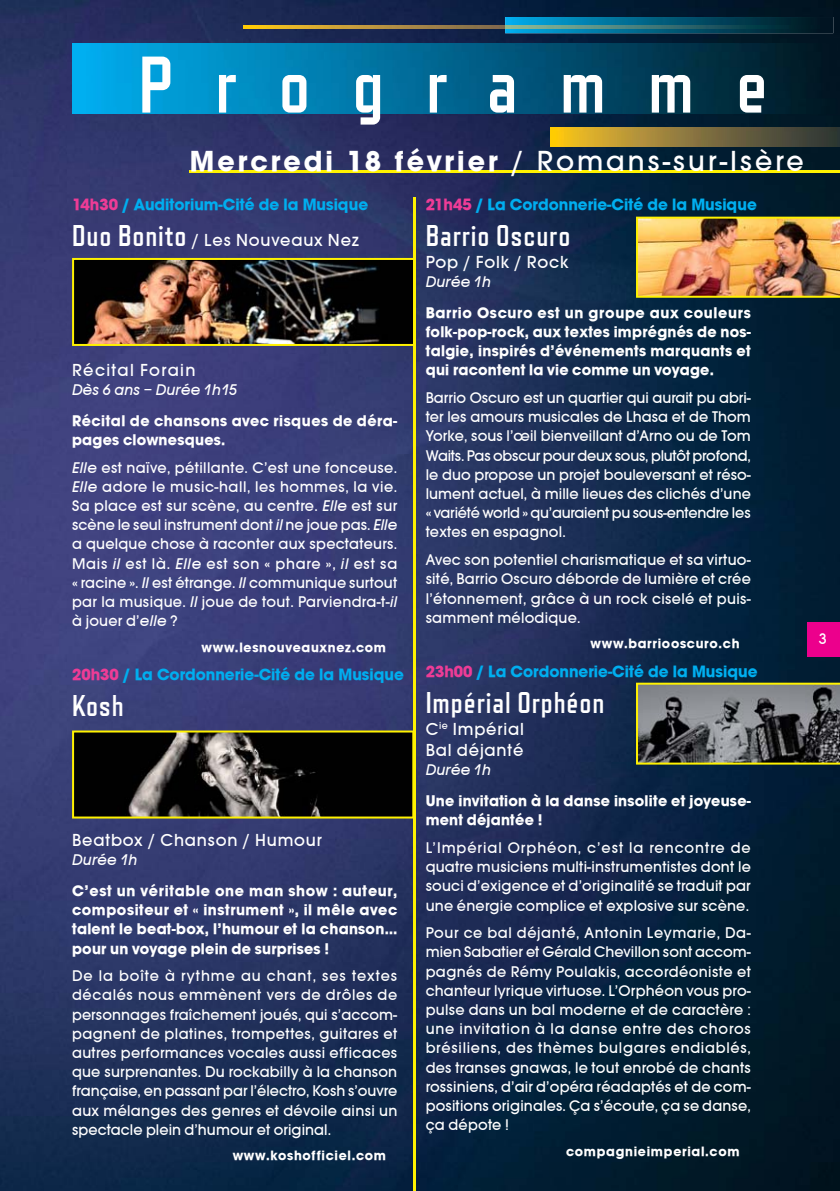
<style>
.page{position:relative;width:840px;height:1191px;background:#fff}
.page>*{position:absolute;margin:0;border:0;box-sizing:border-box;transform-origin:0 0}
.t1{font:700 80px "Refrigerator Deluxe";letter-spacing:.52em;color:#fff}
.t2{font:30px "Avant Garde Md ITCTT Bold";letter-spacing:.1em;color:#fff}
.t3{font:700 30px "Refrigerator Deluxe";letter-spacing:.03em;color:#fff}
.t4{font:18px/21.6px "Avant Garde Md ITCTT";letter-spacing:.045em;color:#fff}
.t5{font:18px "Avant Garde Md ITCTT";letter-spacing:.075em;color:#fff}
.t6{font:17px "Avant Garde Md ITCTT Bold";color:#00aeef}
.t7{font:16px/19.2px "Avant Garde Md ITCTT";letter-spacing:.015em;color:#fff;text-align:justify}
.t8{font:16px/19.2px "Avant Garde Md ITCTT Bold";letter-spacing:.015em;color:#fff}
.t9{font:16px "Avant Garde Md ITCTT Oblique";letter-spacing:.015em;color:#fff}
.t10{font:14px "Avant Garde Md ITCTT Bold";letter-spacing:.05em;color:#fff}
.s1{font-family:"Avant Garde Md ITCTT"}
.s2{color:#ee3c96}
.s3{font-family:"Refrigerator Deluxe";font-weight:700;font-size:30px}
.s4{font-family:"Avant Garde Md ITCTT Oblique"}
</style>
<div class="page">
<img style="left:0;top:0;width:839px;height:1191px">
<svg style="left:72px;top:730px;width:341px;height:88px"></svg>
<img style="left:72px;top:258px;width:341px;height:88px">
<img style="left:635px;top:217px;width:204px;height:81px">
<svg style="left:635px;top:682px;width:204px;height:82px"></svg>
<img style="left:72px;top:44px;width:767px;height:69px">
<img style="left:505px;top:17px;width:327px;height:16px">
<img style="left:243px;top:26px;width:576px;height:3px">
<img style="left:550px;top:127px;width:289px;height:20px">
<hr style="left:413px;top:197px;width:2px;height:994px;background:#fff200">
<div style="left:807px;top:622px;width:32px;height:35px;background:#ec008c"></div>
<hr style="left:190px;top:171px;width:649px;height:2px;background:#fff200">
<h1 class="t1" style="left:138px;top:56px;width:630px">Programme</h1>
<h2 class="t2" style="left:190px;top:143px;width:615px">Mercredi 18 février <span class="s1">/ Romans-sur-Isère</span></h2>
<p class="t6" style="left:72px;top:194px;width:297px"><span class="s2">14h30</span> / Auditorium-Cité de la Musique</p>
<p class="t4" style="left:72px;top:229px;width:288px"><span class="s3">Duo Bonito</span> / Les Nouveaux Nez</p>
<p class="t6" style="left:425px;top:194px;width:332px"><span class="s2">21h45</span> / La Cordonnerie-Cité de la Musique</p>
<h2 class="t3" style="left:425px;top:225px;width:146px">Barrio Oscuro</h2>
<p class="t4" style="left:425px;top:251px;width:144px">Pop / Folk / Rock</p>
<p class="t9" style="left:425px;top:272px;width:67px">Durée 1h</p>
<p class="t8" style="left:425px;top:302px;width:326px;text-align:justify">Barrio Oscuro est un groupe aux couleurs folk-pop-rock, aux textes imprégnés de nos&shy;talgie, inspirés d’événements marquants et qui racontent la vie comme un voyage.</p>
<p class="t7" style="left:425px;top:388px;width:326px">Barrio Oscuro est un quartier qui aurait pu abri&shy;ter les amours musicales de Lhasa et de Thom Yorke, sous l’œil bienveillant d’Arno ou de Tom Waits. Pas obscur pour deux sous, plutôt profond, le duo propose un projet bouleversant et réso&shy;lument actuel, à mille lieues des clichés d’une « variété world » qu’auraient pu sous-entendre les textes en espagnol.</p>
<p class="t7" style="left:425px;top:550px;width:326px">Avec son potentiel charismatique et sa virtuo&shy;sité, Barrio Oscuro déborde de lumière et crée l’étonnement, grâce à un rock ciselé et puis&shy;samment mélodique.</p>
<p class="t10" style="left:590px;top:635px;width:150px">www.barriooscuro.ch</p>
<p class="t6" style="left:425px;top:661px;width:333px"><span class="s2">23h00</span> / La Cordonnerie-Cité de la Musique</p>
<h2 class="t3" style="left:425px;top:691px;width:180px">Impérial Orphéon</h2>
<p class="t4" style="left:425px;top:718px;width:100px">C<sup>ie</sup> Impérial<br>Bal déjanté</p>
<p class="t9" style="left:425px;top:761px;width:67px">Durée 1h</p>
<p class="t8" style="left:425px;top:791px;width:326px">Une invitation à la danse insolite et joyeuse&shy;ment déjantée !</p>
<p class="t7" style="left:425px;top:838px;width:326px">L’Impérial Orphéon, c’est la rencontre de quatre musiciens multi-instrumentistes dont le souci d’exigence et d’originalité se traduit par une énergie complice et explosive sur scène.</p>
<p class="t7" style="left:425px;top:923px;width:326px">Pour ce bal déjanté, Antonin Leymarie, Da&shy;mien Sabatier et Gérald Chevillon sont accom&shy;pagnés de Rémy Poulakis, accordéoniste et chanteur lyrique virtuose. L’Orphéon vous pro&shy;pulse dans un bal moderne et de caractère : une invitation à la danse entre des choros brésiliens, des thèmes bulgares endiablés, des transes gnawas, le tout enrobé de chants rossiniens, d’air d’opéra réadaptés et de com&shy;positions originales. Ça s’écoute, ça se danse, ça dépote !</p>
<p class="t10" style="left:565px;top:1142px;width:175px">compagnieimperial.com</p>
<p class="t5" style="left:72px;top:359px;width:125px">Récital Forain</p>
<p class="t9" style="left:72px;top:380px;width:166px">Dès 6 ans – Durée 1h15</p>
<p class="t8" style="left:72px;top:410px;width:326px">Récital de chansons avec risques de déra&shy;pages clownesques.</p>
<p class="t7" style="left:72px;top:458px;width:326px"><span class="s4">Elle</span> est naïve, pétillante. C’est une fonceuse.<br><span class="s4">Elle</span> adore le music-hall, les hommes, la vie.<br>Sa place est sur scène, au centre. <span class="s4">Elle</span> est sur scène le seul instrument dont <span class="s4">il</span> ne joue pas. <span class="s4">Elle </span>a quelque chose à raconter aux spectateurs.<br>Mais <span class="s4">il</span> est là. <span class="s4">Elle</span> est son « phare », <span class="s4">il</span> est sa « racine ». <span class="s4">Il</span> est étrange. <span class="s4">Il</span> communique surtout par la musique. <span class="s4">Il</span> joue de tout. Parviendra-t-<span class="s4">il </span>à jouer d’<span class="s4">elle</span> ?</p>
<p class="t10" style="left:201px;top:638px;width:186px">www.lesnouveauxnez.com</p>
<p class="t6" style="left:72px;top:664px;width:333px"><span class="s2">20h30</span> / La Cordonnerie-Cité de la Musique</p>
<h2 class="t3" style="left:72px;top:695px;width:53px">Kosh</h2>
<p class="t4" style="left:72px;top:829px;width:251px">Beatbox / Chanson / Humour</p>
<p class="t9" style="left:72px;top:850px;width:67px">Durée 1h</p>
<p class="t8" style="left:72px;top:880px;width:326px;text-align:justify">C’est un véritable one man show : auteur, compositeur et « instrument », il mêle avec talent le beat-box, l’humour et la chanson… pour un voyage plein de surprises !</p>
<p class="t7" style="left:72px;top:966px;width:326px">De la boîte à rythme au chant, ses textes décalés nous emmènent vers de drôles de personnages fraîchement joués, qui s’accom&shy;pagnent de platines, trompettes, guitares et autres performances vocales aussi efficaces que surprenantes. Du rockabilly à la chanson française, en passant par l’électro, Kosh s’ouvre aux mélanges des genres et dévoile ainsi un spectacle plein d’humour et original.</p>
<p class="t10" style="left:232px;top:1147px;width:155px">www.koshofficiel.com</p>
<p class="t7" style="left:818px;top:629px;width:9px">3</p>
</div>
